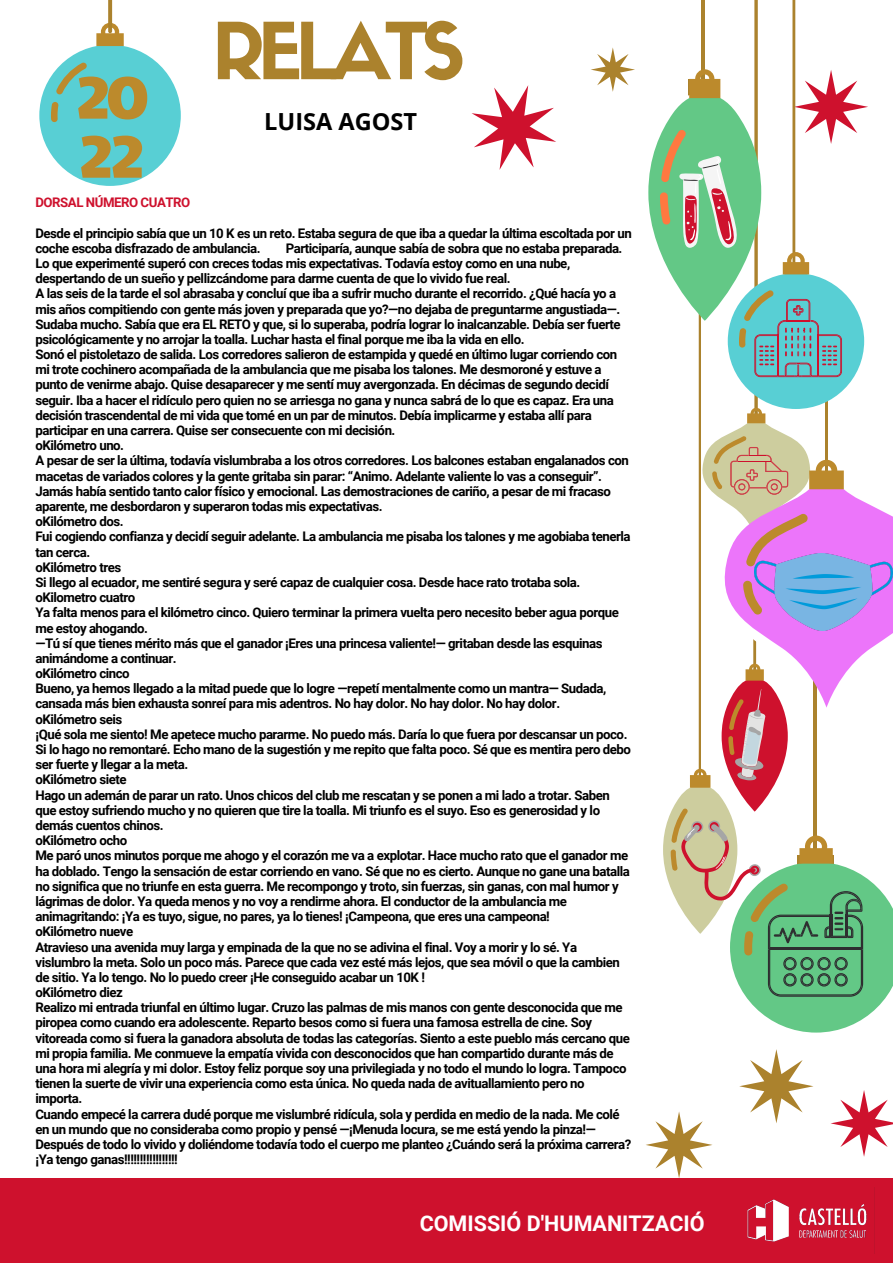
<style>
.page{position:relative;width:893px;height:1263px;background:#fff}
.page>*{position:absolute;margin:0;border:0;box-sizing:border-box;transform-origin:0 0}
.t1{font:77.18px "Sifonn Basic";letter-spacing:-.085em;color:#ab822d}
.t2{font:59.85px/59.1px "Candal";color:#bc8a2c}
.t3{font:700 23.55px "Open Sans";color:#000}
.t4{font:700 21.52px "Roboto";color:#fff}
.t5{font:700 13.2px/15.1px "Roboto";letter-spacing:-.035em;color:#000}
.t6{font:700 13.2px "Roboto";letter-spacing:-.035em;color:#ce112d}
</style>
<div class="page">
<hr style="left:825px;top:330px;width:3px;height:152px;background:#ab822d">
<hr style="left:701px;top:0;width:4px;height:90px;background:#ab822d">
<hr style="left:792px;top:0;width:3px;height:271px;background:#ab822d">
<hr style="left:699px;top:284px;width:2px;height:497px;background:#ab822d">
<svg style="left:754px;top:0;width:4px;height:408px"></svg>
<div style="left:728px;top:273px;width:136px;height:136px;background:#58cfd4;border-radius:50%"></div>
<svg style="left:591px;top:47px;width:277px;height:350px"></svg>
<div style="left:39px;top:45px;width:142px;height:141px;background:#58cfd4;border-radius:50%"></div>
<svg style="left:96px;top:23px;width:28px;height:23px"></svg>
<svg style="left:51px;top:62px;width:36px;height:60px"></svg>
<svg style="left:108px;top:0;width:4px;height:31px"></svg>
<div style="left:0;top:1178px;width:893px;height:85px;background:#ce112d"></div>
<svg style="left:471px;top:85px;width:85px;height:85px"></svg>
<svg style="left:646px;top:408px;width:247px;height:770px"></svg>
<img style="left:747px;top:1187px;width:128px;height:66px">
<h2 class="t2" style="left:74px;top:63px;width:77px">20<br>22</h2>
<h1 class="t1" style="left:212px;top:21px;width:254px">RELATS</h1>
<h3 class="t3" style="left:264px;top:105px;width:154px">LUISA AGOST</h3>
<p class="t6" style="left:35px;top:195px;width:156px">DORSAL NÚMERO CUATRO</p>
<p class="t5" style="left:35px;top:225px;width:598px">Desde el principio sabía que un 10 K es un reto. Estaba segura de que iba a quedar la última escoltada por un coche escoba disfrazado de ambulancia.</p>
<p class="t5" style="left:35px;top:241px;width:597px;text-indent:250px">Participaría, aunque sabía de sobra que no estaba preparada.<br>Lo que experimenté superó con creces todas mis expectativas. Todavía estoy como en una nube, despertando de un sueño y pellizcándome para darme cuenta de que lo vivido fue real.<br>A las seis de la tarde el sol abrasaba y concluí que iba a sufrir mucho durante el recorrido. ¿Qué hacía yo a mis años compitiendo con gente más joven y preparada que yo?—no dejaba de preguntarme angustiada—.<br>Sudaba mucho. Sabía que era EL RETO y que, si lo superaba, podría lograr lo inalcanzable. Debía ser fuerte psicológicamente y no arrojar la toalla. Luchar hasta el final porque me iba la vida en ello.<br>Sonó el pistoletazo de salida. Los corredores salieron de estampida y quedé en último lugar corriendo con mi trote cochinero acompañada de la ambulancia que me pisaba los talones. Me desmoroné y estuve a punto de venirme abajo. Quise desaparecer y me sentí muy avergonzada. En décimas de segundo decidí seguir. Iba a hacer el ridículo pero quien no se arriesga no gana y nunca sabrá de lo que es capaz. Era una decisión trascendental de mi vida que tomé en un par de minutos. Debía implicarme y estaba allí para participar en una carrera. Quise ser consecuente con mi decisión.<br>oKilómetro uno.<br>A pesar de ser la última, todavía vislumbraba a los otros corredores. Los balcones estaban engalanados con macetas de variados colores y la gente gritaba sin parar: “Animo. Adelante valiente lo vas a conseguir”.<br>Jamás había sentido tanto calor físico y emocional. Las demostraciones de cariño, a pesar de mi fracaso aparente, me desbordaron y superaron todas mis expectativas.<br>oKilómetro dos.<br>Fui cogiendo confianza y decidí seguir adelante. La ambulancia me pisaba los talones y me agobiaba tenerla tan cerca.<br>oKilómetro tres<br>Si llego al ecuador, me sentiré segura y seré capaz de cualquier cosa. Desde hace rato trotaba sola. oKilometro cuatro<br>Ya falta menos para el kilómetro cinco. Quiero terminar la primera vuelta pero necesito beber agua porque me estoy ahogando.<br>—Tú sí que tienes mérito más que el ganador ¡Eres una princesa valiente!— gritaban desde las esquinas animándome a continuar.<br>oKilómetro cinco<br>Bueno, ya hemos llegado a la mitad puede que lo logre —repetí mentalmente como un mantra— Sudada, cansada más bien exhausta sonreí para mis adentros. No hay dolor. No hay dolor. No hay dolor.<br>oKilómetro seis<br>¡Qué sola me siento! Me apetece mucho pararme. No puedo más. Daría lo que fuera por descansar un poco.<br>Si lo hago no remontaré. Echo mano de la sugestión y me repito que falta poco. Sé que es mentira pero debo ser fuerte y llegar a la meta.<br>oKilómetro siete<br>Hago un ademán de parar un rato. Unos chicos del club me rescatan y se ponen a mi lado a trotar. Saben que estoy sufriendo mucho y no quieren que tire la toalla. Mi triunfo es el suyo. Eso es generosidad y lo demás cuentos chinos.<br>oKilómetro ocho<br>Me paró unos minutos porque me ahogo y el corazón me va a explotar. Hace mucho rato que el ganador me ha doblado. Tengo la sensación de estar corriendo en vano. Sé que no es cierto. Aunque no gane una batalla no significa que no triunfe en esta guerra. Me recompongo y troto, sin fuerzas, sin ganas, con mal humor y lágrimas de dolor. Ya queda menos y no voy a rendirme ahora. El conductor de la ambulancia me animagritando: ¡Ya es tuyo, sigue, no pares, ya lo tienes! ¡Campeona, que eres una campeona!<br>oKilómetro nueve<br>Atravieso una avenida muy larga y empinada de la que no se adivina el final. Voy a morir y lo sé. Ya vislumbro la meta. Solo un poco más. Parece que cada vez esté más lejos, que sea móvil o que la cambien de sitio. Ya lo tengo. No lo puedo creer ¡He conseguido acabar un 10K !<br>oKilómetro diez<br>Realizo mi entrada triunfal en último lugar. Cruzo las palmas de mis manos con gente desconocida que me piropea como cuando era adolescente. Reparto besos como si fuera una famosa estrella de cine. Soy vitoreada como si fuera la ganadora absoluta de todas las categorías. Siento a este pueblo más cercano que mi propia familia. Me conmueve la empatía vivida con desconocidos que han compartido durante más de una hora mi alegría y mi dolor. Estoy feliz porque soy una privilegiada y no todo el mundo lo logra. Tampoco tienen la suerte de vivir una experiencia como esta única. No queda nada de avituallamiento pero no importa.<br>Cuando empecé la carrera dudé porque me vislumbré ridícula, sola y perdida en medio de la nada. Me colé en un mundo que no consideraba como propio y pensé —¡Menuda locura, se me está yendo la pinza!— Después de todo lo vivido y doliéndome todavía todo el cuerpo me planteo ¿Cuándo será la próxima carrera? ¡Ya tengo ganas!!!!!!!!!!!!!!!!!</p>
<h3 class="t4" style="left:420px;top:1211px;width:286px">COMISSIÓ D'HUMANITZACIÓ</h3>
</div>
